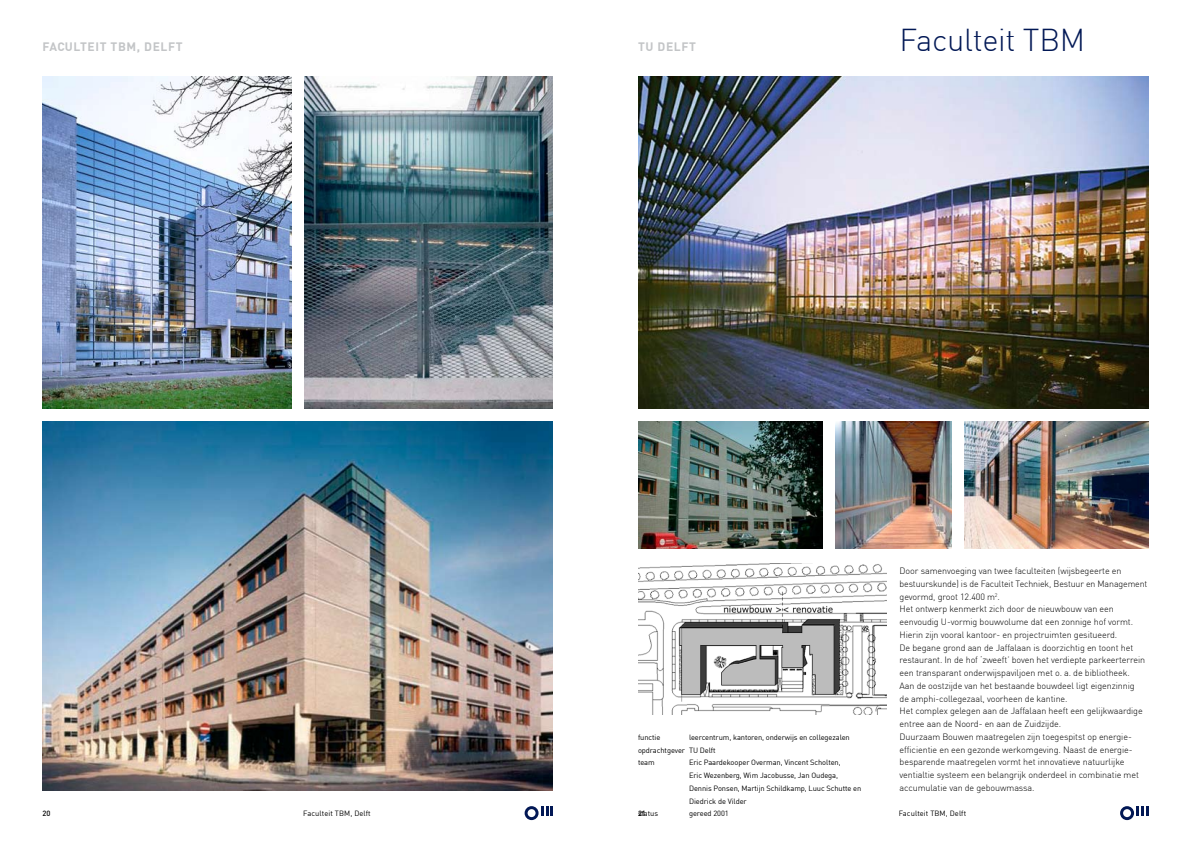
<style>
.page{position:relative;width:1191px;height:842px;background:#fff}
.page>*{position:absolute;margin:0;border:0;box-sizing:border-box;transform-origin:0 0}
.t1{font:300 31px "DIN";letter-spacing:-.01em;color:#021855}
.t2{font:700 12px "DIN";letter-spacing:.05em;color:#c3c5c7}
.t3{font:300 9px/12.8px "DIN";letter-spacing:-.01em;color:#000}
.t4{font:7.5px/12.8px "DIN";letter-spacing:-.01em;color:#000}
.t5{font:7.5px "DIN";letter-spacing:.01em;color:#000}
.t6{font:500 7.5px "DIN";color:#000}
</style>
<div class="page">
<img style="left:638px;top:421px;width:184px;height:128px">
<img style="left:964px;top:421px;width:184px;height:128px">
<img style="left:835px;top:421px;width:116px;height:128px">
<img style="left:638px;top:77px;width:510px;height:331px">
<img style="left:638px;top:563px;width:249px;height:151px">
<img style="left:304px;top:77px;width:249px;height:331px">
<img style="left:43px;top:77px;width:248px;height:331px">
<img style="left:43px;top:421px;width:510px;height:370px">
<svg style="left:1120px;top:806px;width:28px;height:14px"></svg>
<svg style="left:524px;top:806px;width:29px;height:14px"></svg>
<h2 class="t2" style="left:43px;top:39px;width:142px">FACULTEIT TBM, DELFT</h2>
<h2 class="t2" style="left:638px;top:39px;width:28px">TU DELFT</h2>
<h1 class="t1" style="left:899px;top:21px;width:187px">Faculteit TBM</h1>
<p class="t4" style="left:638px;top:731px;width:24px">functie</p>
<p class="t4" style="left:638px;top:731px;width:213px;text-indent:51px">leercentrum, kantoren, onderwijs en collegezalen opdrachtgever TU Delft<br>team</p>
<p class="t4" style="left:689px;top:756px;width:174px">Eric Paardekooper Overman, Vincent Scholten,<br>Eric Wezenberg, Wim Jacobusse, Jan Oudega, Dennis Ponsen, Martijn Schildkamp, Luuc Schutte en Diedrick de Vilder</p>
<p class="t5" style="left:303px;top:809px;width:69px">Faculteit TBM, Delft</p>
<p class="t4" style="left:638px;top:807px;width:22px">status</p>
<p class="t4" style="left:689px;top:807px;width:41px">gereed 2001</p>
<p class="t6" style="left:43px;top:809px;width:9px">20</p>
<p class="t6" style="left:638px;top:809px;width:9px">21</p>
<p class="t3" style="left:899px;top:564px;width:249px">Door samenvoeging van twee faculteiten (wijsbegeerte en bestuurskunde) is de Faculteit Techniek, Bestuur en Management gevormd, groot 12.400 m<sup>2</sup>.<br>Het ontwerp kenmerkt zich door de nieuwbouw van een eenvoudig U-vormig bouwvolume dat een zonnige hof vormt.<br>Hierin zijn vooral kantoor- en projectruimten gesitueerd.<br>De begane grond aan de Jaffalaan is doorzichtig en toont het restaurant. In de hof ‘zweeft’ boven het verdiepte parkeerterrein een transparant onderwijspaviljoen met o. a. de bibliotheek.<br>Aan de oostzijde van het bestaande bouwdeel ligt eigenzinnig<br>de amphi-collegezaal, voorheen de kantine.<br>Het complex gelegen aan de Jaffalaan heeft een gelijkwaardige entree aan de Noord- en aan de Zuidzijde.<br>Duurzaam Bouwen maatregelen zijn toegespitst op energie&shy;efficientie en een gezonde werkomgeving. Naast de energie&shy;besparende maatregelen vormt het innovatieve natuurlijke ventialtie systeem een belangrijk onderdeel in combinatie met accumulatie van de gebouwmassa.</p>
<p class="t5" style="left:898px;top:809px;width:69px">Faculteit TBM, Delft</p>
</div>
